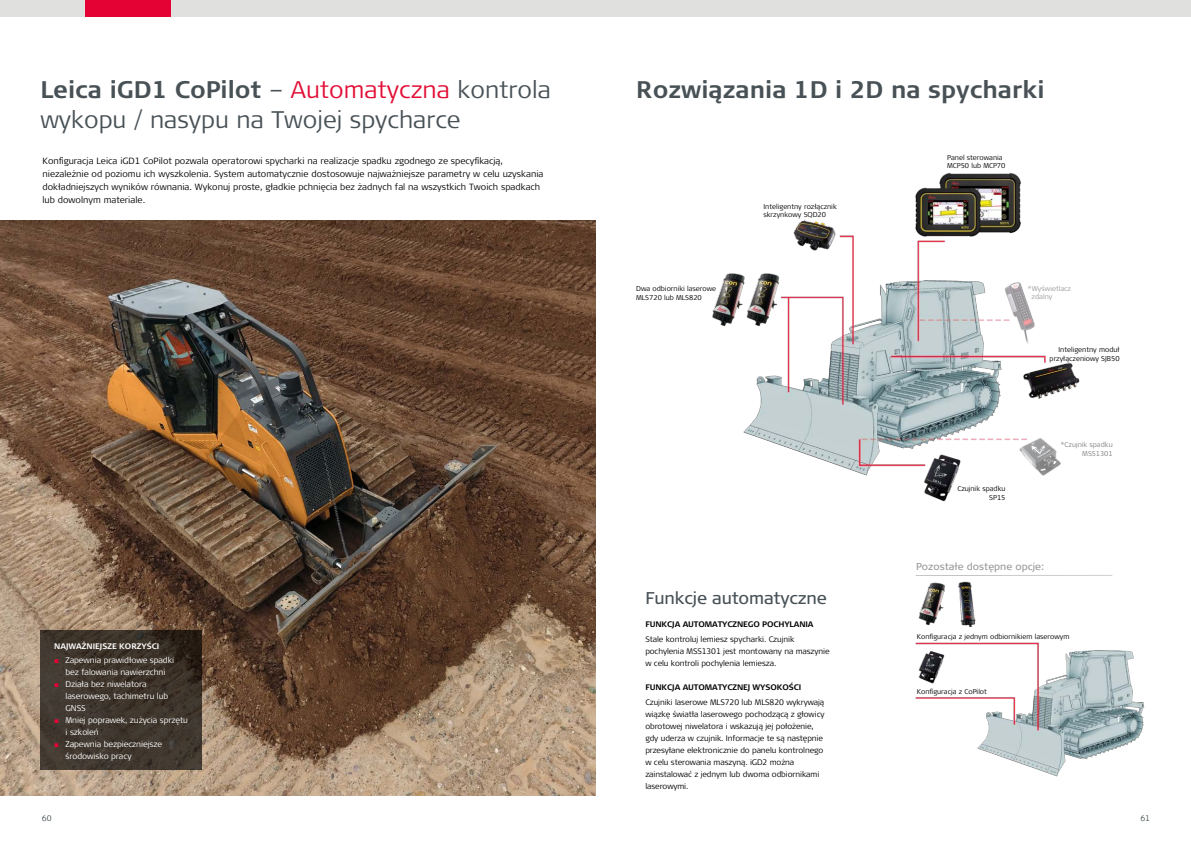
<style>
.page{position:relative;width:1191px;height:842px;background:#fff}
.page>*{position:absolute;margin:0;border:0;box-sizing:border-box;transform-origin:0 0}
.t1{font:300 24px/30px "Signa Pro";color:#485156}
.t2{font:700 24px "Signa Pro";color:#485156}
.t3{font:17px "Signa Pro";letter-spacing:-.01em;color:#485156}
.t4{font:10px "Signa Pro";color:#999}
.t5{font:300 9px/13px "Signa Pro";color:#000}
.t6{font:300 8.3px/12px "Signa Pro";letter-spacing:-.01em;color:#fff}
.t7{font:300 8px/12px "Signa Pro";letter-spacing:-.01em;color:#000}
.t8{font:700 8px "Signa Pro";letter-spacing:-.01em;color:#000}
.t9{font:700 8px "Signa Pro";color:#fff}
.t10{font:300 8px "Signa Pro";color:#485156}
.t11{font:300 7px/8.4px "Signa Pro";color:#000}
.t12{font:300 7px/8.4px "Signa Pro";color:#808080;text-align:right}
.t13{font:300 7px/8.4px "Signa Pro";color:#9b9a99}
.s1{font-weight:700}
.s2{color:#e20e35}
.s3{font-family:"Arial";font-weight:400;font-size:8px;color:#e40234}
</style>
<div class="page">
<div style="left:0;top:0;width:595px;height:17px;background:#e0e0df"></div>
<div style="left:85px;top:0;width:85px;height:17px;background:#e40234"></div>
<div style="left:595px;top:0;width:596px;height:17px;background:#e0e0df"></div>
<img style="left:0;top:220px;width:595px;height:576px">
<svg style="left:40px;top:630px;width:161px;height:140px;background:#3d342b"></svg>
<img style="left:712px;top:172px;width:432px;height:605px">
<h1 class="t1" style="left:40px;top:74px;width:512px"><span class="s1">Leica iGD1 CoPilot</span> – <span class="s2">Automatyczna</span> kontrola wykopu / nasypu na Twojej spycharce</h1>
<p class="t5" style="left:42px;top:154px;width:502px">Konfiguracja Leica iGD1 CoPilot pozwala operatorowi spycharki na realizacje spadku zgodnego ze specyfikacją, niezależnie od poziomu ich wyszkolenia. System automatycznie dostosowuje najważniejsze parametry w celu uzyskania dokładniejszych wyników równania. Wykonuj proste, gładkie pchnięcia bez żadnych fal na wszystkich Twoich spadkach lub dowolnym materiale.</p>
<p class="t9" style="left:54px;top:640px;width:107px">NAJWAŻNIEJSZE KORZYŚCI</p>
<p class="t6" style="left:54px;top:654px;width:121px;text-align:center"><span class="s3">■</span> Zapewnia prawidłowe spadki bez falowania nawierzchni</p>
<p class="t6" style="left:66px;top:678px;width:104px;text-indent:-11px"><span class="s3">■</span> Działa bez niwelatora laserowego, tachimetru lub<br>GNSS</p>
<p class="t6" style="left:66px;top:714px;width:124px;text-indent:-11px"><span class="s3">■</span> Mniej poprawek, zużycia sprzętu i szkoleń</p>
<p class="t6" style="left:66px;top:738px;width:98px;text-indent:-11px"><span class="s3">■</span> Zapewnia bezpieczniejsze środowisko pracy</p>
<h1 class="t2" style="left:636px;top:73px;width:410px">Rozwiązania 1D i 2D na spycharki</h1>
<p class="t11" style="left:636px;top:284px;width:82px">Dwa odbiorniki laserowe<br>MLS720 lub MLS820</p>
<p class="t11" style="left:763px;top:202px;width:75px">Inteligentny rozłącznik skrzynkowy SQD20</p>
<h2 class="t3" style="left:645px;top:586px;width:183px">Funkcje automatyczne</h2>
<p class="t8" style="left:645px;top:619px;width:170px">FUNKCJA AUTOMATYCZNEGO POCHYLANIA</p>
<p class="t7" style="left:645px;top:633px;width:186px">Stale kontroluj lemiesz spycharki. Czujnik pochylenia MSS1301 jest montowany na maszynie w celu kontroli pochylenia lemiesza.</p>
<p class="t8" style="left:645px;top:681px;width:157px">FUNKCJA AUTOMATYCZNEJ WYSOKOŚCI</p>
<p class="t7" style="left:645px;top:695px;width:181px">Czujniki laserowe MLS720 lub MLS820 wykrywają wiązkę światła laserowego pochodzącą z głowicy obrotowej niwelatora i wskazują jej położenie, gdy uderza w czujnik. Informacje te są następnie przesyłane elektronicznie do panelu kontrolnego w celu sterowania maszyną. iGD2 można zainstalować z jednym lub dwoma odbiornikami laserowymi.</p>
<p class="t11" style="left:947px;top:153px;width:60px">Panel sterowania<br>MCP50 lub MCP70</p>
<p class="t13" style="left:1031px;top:284px;width:41px;text-indent:-4px">*Wyświetlacz zdalny</p>
<p class="t11" style="left:1049px;top:345px;width:71px;text-align:right">Inteligentny moduł przyłączeniowy SJB50</p>
<p class="t11" style="left:957px;top:484px;width:50px;text-align:right">Czujnik spadku<br>SP15</p>
<p class="t12" style="left:1060px;top:440px;width:54px">*Czujnik spadku<br>MSS1301</p>
<p class="t4" style="left:916px;top:559px;width:130px">Pozostałe dostępne opcje:</p>
<p class="t11" style="left:916px;top:632px;width:154px">Konfiguracja z jednym odbiornikiem laserowym</p>
<p class="t11" style="left:916px;top:687px;width:72px">Konfiguracja z CoPilot</p>
<p class="t10" style="left:42px;top:812px;width:11px">60</p>
<p class="t10" style="left:1140px;top:812px;width:11px">61</p>
</div>
